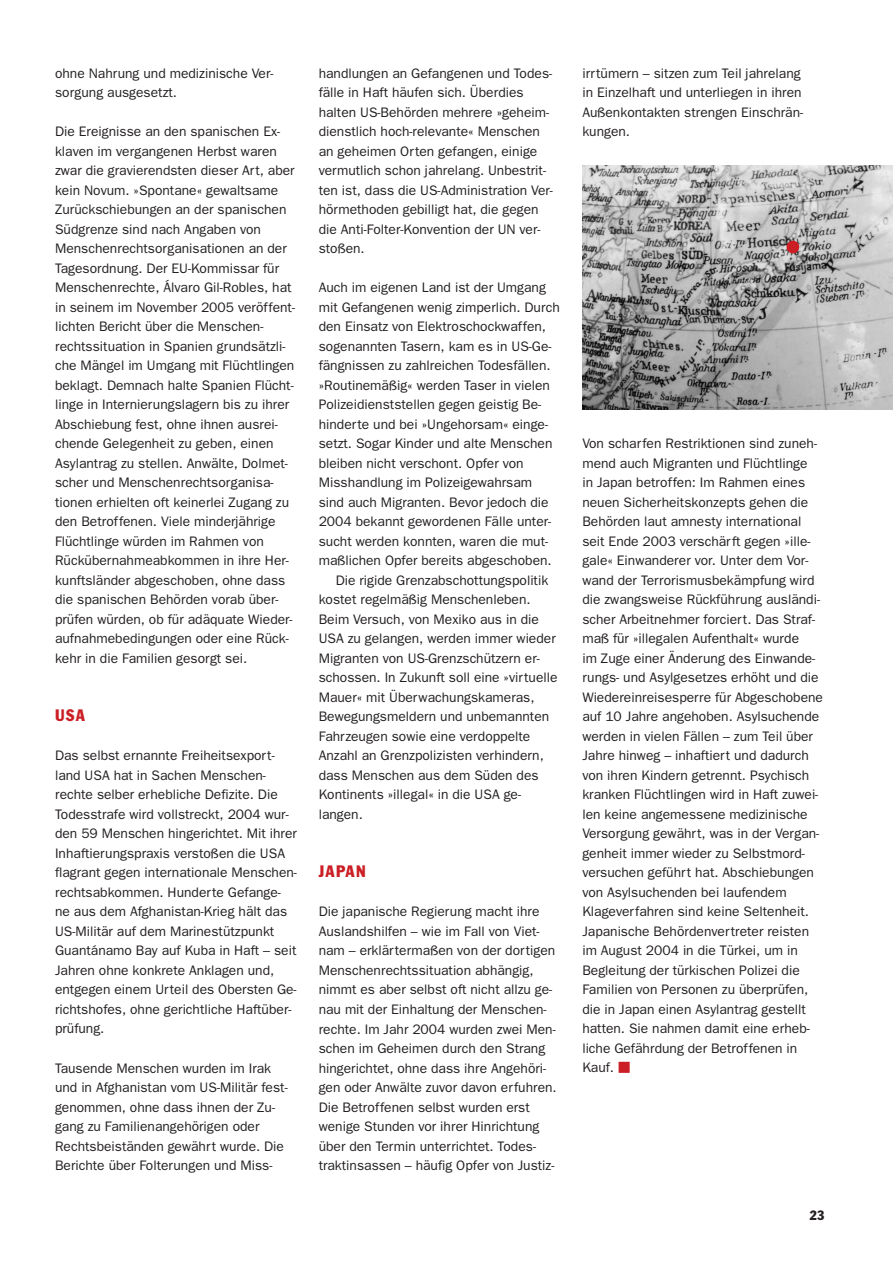
<style>
.page{position:relative;width:893px;height:1263px;background:#fff}
.page>*{position:absolute;margin:0;border:0;box-sizing:border-box;transform-origin:0 0}
.t1{font:16.5px "Franklin ATF Condensed BQ";letter-spacing:.08em;color:#cb1f25}
.t2{font:13.8px/19.5px "Franklin Gothic";color:#231f20}
.t3{font:13.5px "Franklin ATF Condensed BQ";color:#231f20}
.s1{font-family:"Universal Newswith Comm Pi";color:#cb1f25}
</style>
<div class="page">
<img style="left:582px;top:165px;width:311px;height:244px">
<div style="left:786px;top:241px;width:13px;height:12px;background:#cb1f25;border-radius:50%"></div>
<p class="t2" style="left:55px;top:65px;width:220px">ohne Nahrung und medizinische Ver&shy;sorgung ausgesetzt.</p>
<p class="t2" style="left:55px;top:123px;width:242px">Die Ereignisse an den spanischen Ex&shy;klaven im vergangenen Herbst waren zwar die gravierendsten dieser Art, aber kein Novum. »Spontane« gewaltsame Zurückschiebungen an der spanischen Südgrenze sind nach Angaben von Menschenrechtsorganisationen an der Tagesordnung. Der EU-Kommissar für Menschenrechte, Álvaro Gil-Robles, hat in seinem im November 2005 veröffent&shy;lichten Bericht über die Menschen&shy;rechtssituation in Spanien grundsätzli&shy;che Mängel im Umgang mit Flüchtlingen beklagt. Demnach halte Spanien Flücht&shy;linge in Internierungslagern bis zu ihrer Abschiebung fest, ohne ihnen ausrei&shy;chende Gelegenheit zu geben, einen Asylantrag zu stellen. Anwälte, Dolmet&shy;scher und Menschenrechtsorganisa&shy;tionen erhielten oft keinerlei Zugang zu den Betroffenen. Viele minderjährige Flüchtlinge würden im Rahmen von Rückübernahmeabkommen in ihre Her&shy;kunftsländer abgeschoben, ohne dass die spanischen Behörden vorab über&shy;prüfen würden, ob für adäquate Wieder&shy;aufnahmebedingungen oder eine Rück&shy;kehr in die Familien gesorgt sei.</p>
<p class="t1" style="left:55px;top:709px;width:32px">USA</p>
<p class="t2" style="left:55px;top:747px;width:243px">Das selbst ernannte Freiheitsexport&shy;land USA hat in Sachen Menschen&shy;rechte selber erhebliche Defizite. Die Todesstrafe wird vollstreckt, 2004 wur&shy;den 59 Menschen hingerichtet. Mit ihrer Inhaftierungspraxis verstoßen die USA flagrant gegen internationale Menschen&shy;rechtsabkommen. Hunderte Gefange&shy;ne aus dem Afghanistan-Krieg hält das US-Militär auf dem Marinestützpunkt Guantánamo Bay auf Kuba in Haft – seit Jahren ohne konkrete Anklagen und, entgegen einem Urteil des Obersten Ge&shy;richtshofes, ohne gerichtliche Haftüber&shy;prüfung.</p>
<p class="t2" style="left:55px;top:1059px;width:234px">Tausende Menschen wurden im Irak und in Afghanistan vom US-Militär fest&shy;genommen, ohne dass ihnen der Zu&shy;gang zu Familienangehörigen oder Rechtsbeiständen gewährt wurde. Die Berichte über Folterungen und Miss-</p>
<p class="t2" style="left:319px;top:65px;width:236px">handlungen an Gefangenen und Todes&shy;fälle in Haft häufen sich. Überdies halten US-Behörden mehrere »geheim&shy;dienstlich hoch-relevante« Menschen an geheimen Orten gefangen, einige vermutlich schon jahrelang. Unbestrit&shy;ten ist, dass die US-Administration Ver&shy;hörmethoden gebilligt hat, die gegen die Anti-Folter-Konvention der UN ver&shy;stoßen.</p>
<p class="t2" style="left:319px;top:279px;width:229px">Auch im eigenen Land ist der Umgang</p>
<p class="t2" style="left:319px;top:299px;width:243px">mit Gefangenen wenig zimperlich. Durch</p>
<p class="t2" style="left:319px;top:318px;width:229px">den Einsatz von Elektroschockwaffen,</p>
<p class="t2" style="left:319px;top:338px;width:234px">sogenannten Tasern, kam es in US-Ge-</p>
<p class="t2" style="left:319px;top:357px;width:233px">fängnissen zu zahlreichen Todesfällen.</p>
<p class="t2" style="left:319px;top:377px;width:233px">»Routinemäßig« werden Taser in vielen</p>
<p class="t2" style="left:319px;top:396px;width:224px">Polizeidienststellen gegen geistig Be-</p>
<p class="t2" style="left:319px;top:416px;width:231px">hinderte und bei »Ungehorsam« einge-</p>
<p class="t2" style="left:319px;top:435px;width:235px">setzt. Sogar Kinder und alte Menschen</p>
<p class="t2" style="left:319px;top:455px;width:206px">bleiben nicht verschont. Opfer von</p>
<p class="t2" style="left:319px;top:474px;width:215px">Misshandlung im Polizeigewahrsam</p>
<p class="t2" style="left:319px;top:494px;width:231px">sind auch Migranten. Bevor jedoch die</p>
<p class="t2" style="left:319px;top:513px;width:234px">2004 bekannt gewordenen Fälle unter-</p>
<p class="t2" style="left:319px;top:533px;width:231px">sucht werden konnten, waren die mut-</p>
<p class="t2" style="left:319px;top:552px;width:234px">maßlichen Opfer bereits abgeschoben.</p>
<p class="t2" style="left:336px;top:572px;width:214px">Die rigide Grenzabschottungspolitik</p>
<p class="t2" style="left:319px;top:591px;width:213px">kostet regelmäßig Menschenleben.</p>
<p class="t2" style="left:319px;top:611px;width:222px">Beim Versuch, von Mexiko aus in die</p>
<p class="t2" style="left:319px;top:630px;width:239px">USA zu gelangen, werden immer wieder</p>
<p class="t2" style="left:319px;top:650px;width:223px">Migranten von US-Grenzschützern er-</p>
<p class="t2" style="left:319px;top:669px;width:240px">schossen. In Zukunft soll eine »virtuelle</p>
<p class="t2" style="left:319px;top:689px;width:217px">Mauer« mit Überwachungskameras,</p>
<p class="t2" style="left:319px;top:708px;width:232px">Bewegungsmeldern und unbemannten</p>
<p class="t2" style="left:319px;top:728px;width:213px">Fahrzeugen sowie eine verdoppelte</p>
<p class="t2" style="left:319px;top:747px;width:227px">Anzahl an Grenzpolizisten verhindern,</p>
<p class="t2" style="left:319px;top:767px;width:221px">dass Menschen aus dem Süden des</p>
<p class="t2" style="left:319px;top:786px;width:204px">Kontinents »illegal« in die USA ge-</p>
<p class="t2" style="left:319px;top:806px;width:46px">langen.</p>
<p class="t1" style="left:319px;top:865px;width:49px">JAPAN</p>
<p class="t2" style="left:319px;top:903px;width:240px">Die japanische Regierung macht ihre Auslandshilfen – wie im Fall von Viet&shy;nam – erklärtermaßen von der dortigen Menschenrechtssituation abhängig, nimmt es aber selbst oft nicht allzu ge&shy;nau mit der Einhaltung der Menschen&shy;rechte. Im Jahr 2004 wurden zwei Men&shy;schen im Geheimen durch den Strang hingerichtet, ohne dass ihre Angehöri&shy;gen oder Anwälte zuvor davon erfuhren.<br>Die Betroffenen selbst wurden erst wenige Stunden vor ihrer Hinrichtung über den Termin unterrichtet. Todes&shy;traktinsassen – häufig Opfer von Justiz-</p>
<p class="t2" style="left:582px;top:65px;width:222px">irrtümern – sitzen zum Teil jahrelang in Einzelhaft und unterliegen in ihren<br>Außenkontakten strengen Einschrän&shy;kungen.</p>
<p class="t2" style="left:582px;top:435px;width:242px">Von scharfen Restriktionen sind zuneh&shy;mend auch Migranten und Flüchtlinge<br>in Japan betroffen: Im Rahmen eines neuen Sicherheitskonzepts gehen die Behörden laut amnesty international seit Ende 2003 verschärft gegen »ille&shy;gale« Einwanderer vor. Unter dem Vor&shy;wand der Terrorismusbekämpfung wird die zwangsweise Rückführung ausländi&shy;scher Arbeitnehmer forciert. Das Straf&shy;maß für »illegalen Aufenthalt« wurde<br>im Zuge einer Änderung des Einwande&shy;rungs- und Asylgesetzes erhöht und die Wiedereinreisesperre für Abgeschobene auf 10 Jahre angehoben. Asylsuchende werden in vielen Fällen – zum Teil über Jahre hinweg – inhaftiert und dadurch von ihren Kindern getrennt. Psychisch kranken Flüchtlingen wird in Haft zuwei&shy;len keine angemessene medizinische Versorgung gewährt, was in der Vergan&shy;genheit immer wieder zu Selbstmord&shy;versuchen geführt hat. Abschiebungen von Asylsuchenden bei laufendem Klageverfahren sind keine Seltenheit.<br>Japanische Behördenvertreter reisten im August 2004 in die Türkei, um in Begleitung der türkischen Polizei die Familien von Personen zu überprüfen, die in Japan einen Asylantrag gestellt hatten. Sie nahmen damit eine erheb&shy;liche Gefährdung der Betroffenen in Kauf. <span class="s1">-</span></p>
<p class="t3" style="left:809px;top:1210px;width:17px">23</p>
</div>
